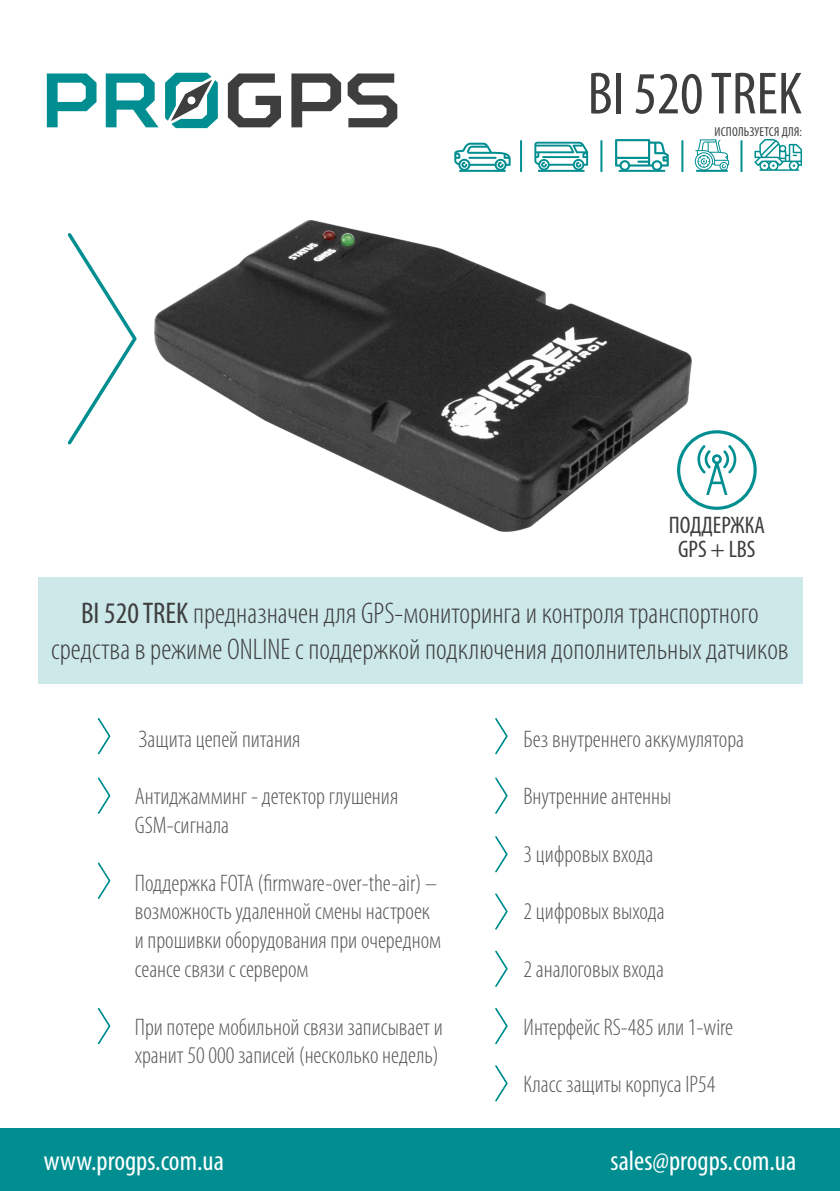
<style>
.page{position:relative;width:840px;height:1191px;background:#fff}
.page>*{position:absolute;margin:0;border:0;box-sizing:border-box;transform-origin:0 0}
.t1{font:condensed 60px "Myriad Pro";color:#3e3e3f}
.t2{font:300 condensed 30px/36px "Myriad Pro";color:#3e3e3f;text-align:center}
.t3{font:condensed 28px "Myriad Pro";color:#fff}
.t4{font:300 condensed 24px/28.8px "Myriad Pro";color:#57585a}
.t5{font:condensed 24px "Myriad Pro";color:#3e3e3f}
.t6{font:condensed 13px "Myriad Pro";letter-spacing:.02em;color:#3e3e3f}
.s1{font-weight:400}
</style>
<div class="page">
<div style="left:0;top:1128px;width:839px;height:63px;background:#008e91"></div>
<img style="left:154px;top:221px;width:536px;height:311px">
<div style="left:38px;top:577px;width:763px;height:106px;background:#cde8e9"></div>
<svg style="left:454px;top:143px;width:56px;height:28px"></svg>
<svg style="left:534px;top:142px;width:53px;height:28px"></svg>
<hr style="left:519px;top:140px;width:2px;height:32px;background:#008e91">
<hr style="left:600px;top:140px;width:2px;height:32px;background:#008e91">
<hr style="left:681px;top:140px;width:2px;height:32px;background:#008e91">
<hr style="left:740px;top:140px;width:2px;height:32px;background:#008e91">
<svg style="left:615px;top:139px;width:53px;height:32px"></svg>
<svg style="left:694px;top:139px;width:34px;height:31px"></svg>
<svg style="left:754px;top:139px;width:47px;height:32px"></svg>
<hr style="left:695px;top:170px;width:32px;height:2px;background:#008e91">
<hr style="left:618px;top:170px;width:46px;height:2px;background:#008e91">
<hr style="left:537px;top:170px;width:47px;height:2px;background:#008e91">
<hr style="left:459px;top:170px;width:46px;height:2px;background:#008e91">
<svg style="left:676px;top:430px;width:80px;height:80px"></svg>
<svg style="left:67px;top:233px;width:70px;height:212px"></svg>
<svg style="left:495px;top:718px;width:13px;height:37px"></svg>
<svg style="left:495px;top:777px;width:13px;height:37px"></svg>
<svg style="left:495px;top:836px;width:13px;height:37px"></svg>
<svg style="left:495px;top:893px;width:13px;height:37px"></svg>
<svg style="left:495px;top:950px;width:13px;height:37px"></svg>
<svg style="left:495px;top:1008px;width:13px;height:37px"></svg>
<svg style="left:495px;top:1065px;width:13px;height:37px"></svg>
<svg style="left:98px;top:1008px;width:13px;height:37px"></svg>
<svg style="left:98px;top:718px;width:13px;height:37px"></svg>
<svg style="left:98px;top:777px;width:13px;height:37px"></svg>
<svg style="left:98px;top:862px;width:13px;height:37px"></svg>
<svg style="left:47px;top:73px;width:49px;height:54px"></svg>
<svg style="left:106px;top:73px;width:52px;height:54px"></svg>
<svg style="left:228px;top:73px;width:53px;height:54px"></svg>
<svg style="left:291px;top:73px;width:50px;height:54px"></svg>
<svg style="left:347px;top:73px;width:50px;height:54px"></svg>
<svg style="left:165px;top:73px;width:53px;height:55px"></svg>
<p class="t1" style="left:587px;top:57px;width:216px">BI 520 TREK</p>
<p class="t6" style="left:714px;top:124px;width:89px">ИСПОЛЬЗУЕТСЯ ДЛЯ:</p>
<p class="t5" style="left:668px;top:510px;width:97px">ПОДДЕРЖКА</p>
<p class="t5" style="left:677px;top:534px;width:79px">GPS + LBS</p>
<p class="t2" style="left:51px;top:595px;width:738px"><span class="s1">BI 520 TREK</span> предназначен для GPS-мониторинга и контроля транспортного средства в режиме ONLINE с поддержкой подключения дополнительных датчиков</p>
<p class="t4" style="left:138px;top:724px;width:163px">Защита цепей питания</p>
<p class="t4" style="left:135px;top:781px;width:265px">Антиджамминг - детектор глушения<br>GSM-сигнала</p>
<p class="t4" style="left:135px;top:868px;width:308px">Поддержка FOTA (firmware-over-the-air) – возможность удаленной смены настроек и прошивки оборудования при очередном сеансе связи с сервером</p>
<p class="t4" style="left:135px;top:1012px;width:309px">При потере мобильной связи записывает и хранит 50 000 записей (несколько недель)</p>
<p class="t4" style="left:523px;top:724px;width:222px">Без внутреннего аккумулятора</p>
<p class="t4" style="left:523px;top:781px;width:149px">Внутренние антенны</p>
<p class="t4" style="left:523px;top:839px;width:131px">3 цифровых входа</p>
<p class="t4" style="left:523px;top:897px;width:143px">2 цифровых выхода</p>
<p class="t4" style="left:523px;top:954px;width:142px">2 аналоговых входа</p>
<p class="t4" style="left:523px;top:1012px;width:211px">Интерфейс RS-485 или 1-wire</p>
<p class="t4" style="left:523px;top:1069px;width:193px">Класс защиты корпуса IP54</p>
<p class="t3" style="left:44px;top:1144px;width:181px">www.progps.com.ua</p>
<p class="t3" style="left:610px;top:1144px;width:187px">sales@progps.com.ua</p>
</div>
